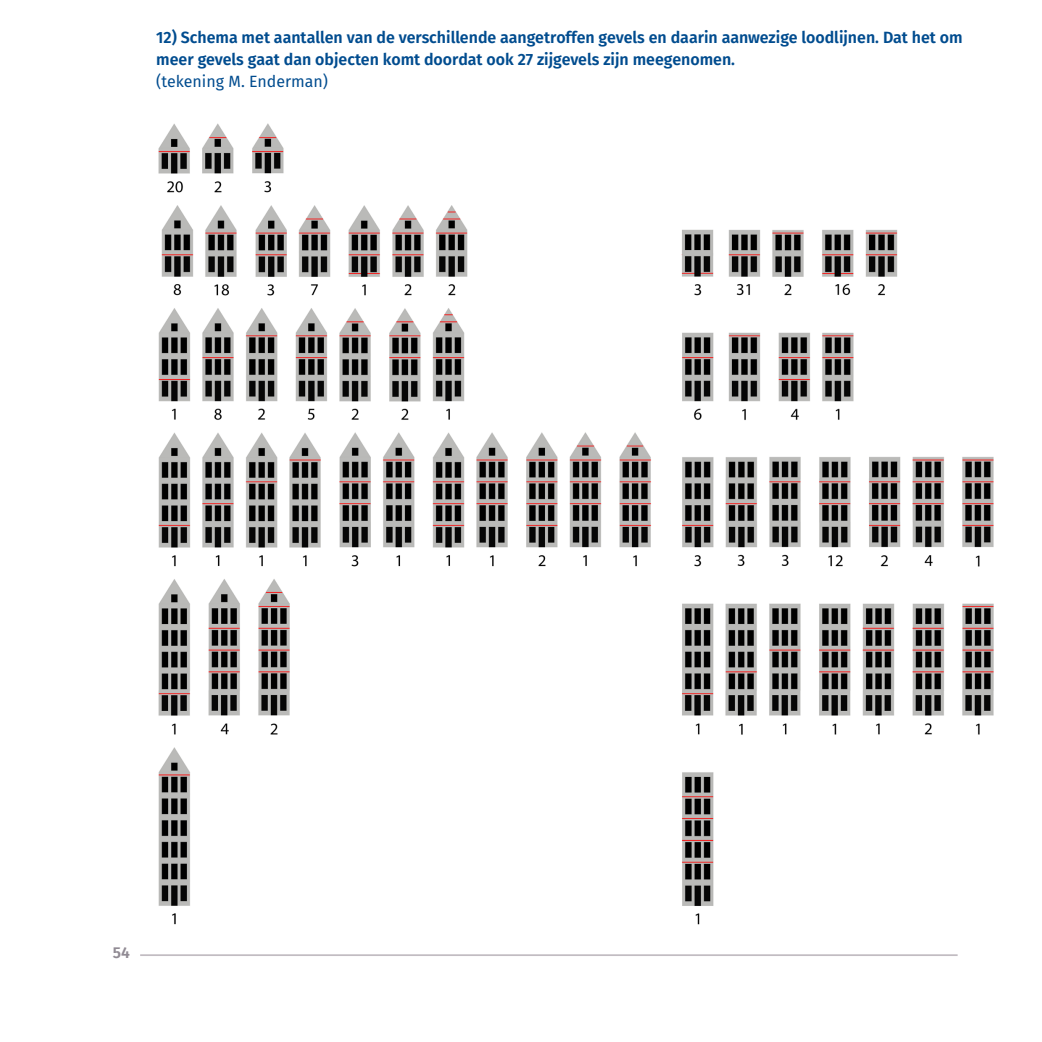
<style>
.page{position:relative;width:1042px;height:1042px;background:#fff}
.page>*{position:absolute;margin:0;border:0;box-sizing:border-box;transform-origin:0 0}
.t1{font:600 16.28px/21.9px "Fira Sans";color:#004c8f}
.t2{font:16.28px "Fira Sans";color:#004c8f}
.t3{font:600 15.75px "Fira Sans";color:#918b94}
</style>
<div class="page">
<img style="left:158px;top:123px;width:836px;height:802px">
<hr style="left:140px;top:954px;width:817px;height:2px;background:#c2bcc2">
<p class="t1" style="left:156px;top:28px;width:808px">12) Schema met aantallen van de verschillende aangetroffen gevels en daarin aanwezige loodlijnen. Dat het om meer gevels gaat dan objecten komt doordat ook 27 zijgevels zijn meegenomen.</p>
<p class="t2" style="left:156px;top:70px;width:173px">(tekening M. Enderman)</p>
<p class="t3" style="left:113px;top:941px;width:19px">54</p>
</div>
